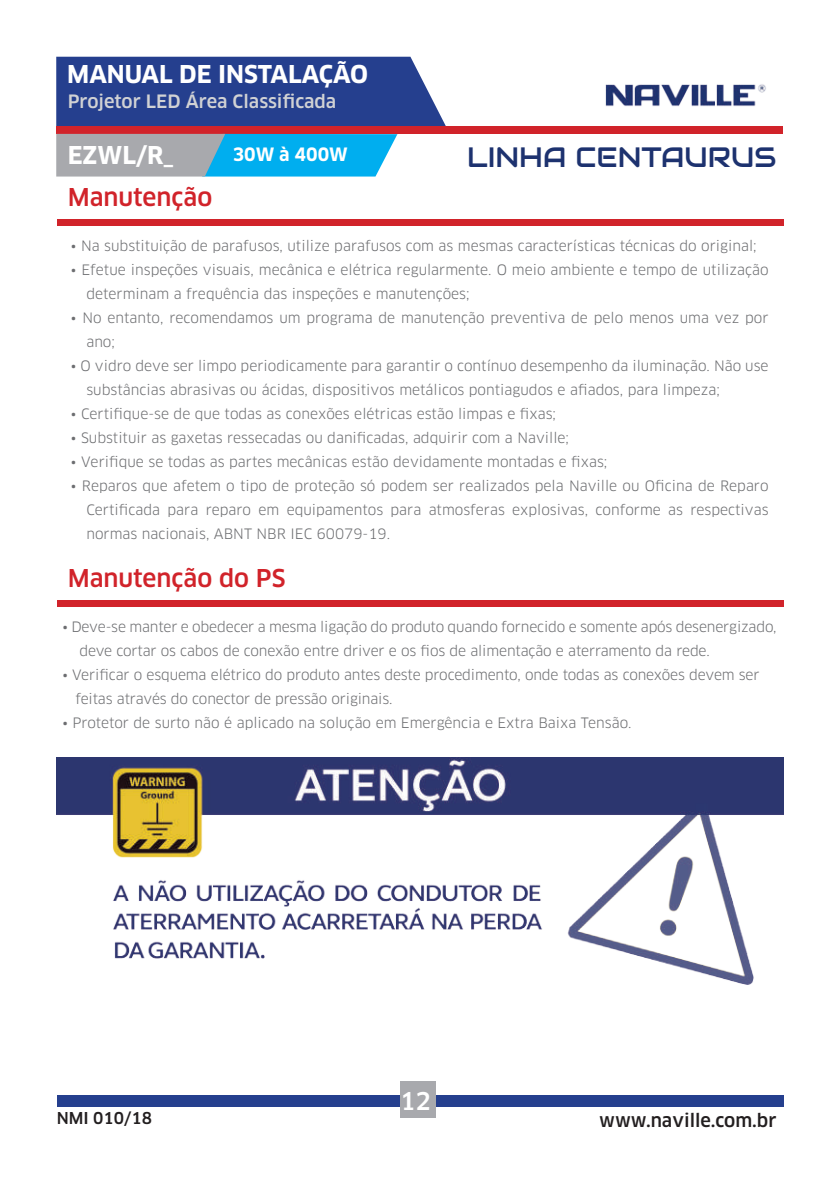
<style>
.page{position:relative;width:840px;height:1191px;background:#fff}
.page>*{position:absolute;margin:0;border:0;box-sizing:border-box;transform-origin:0 0}
.t1{font:28px "Audiowide";color:#1d326f}
.t2{font:700 24px "Clan OT";color:#fff}
.t3{font:500 24px "Clan OT";color:#d1232a}
.t4{font:500 24px "Clan OT";color:#fff}
.t5{font:500 18px "Clan OT";color:#d1d2d4}
.t6{font:500 18px "Clan OT";color:#231f20}
.t7{font:700 18px "Clan OT";color:#fff}
.t8{font:500 16px "Clan OT";color:#231f20}
.t9{font:14px/24px "Clan OT";color:#6c6d70}
</style>
<div class="page">
<div style="left:57px;top:1094px;width:725px;height:12px;background:#253f8e"></div>
<div style="left:399px;top:1081px;width:36px;height:37px;background:#a8a9ad"></div>
<div style="left:56px;top:126px;width:726px;height:8px;background:#d1232a"></div>
<svg style="left:56px;top:57px;width:390px;height:119px;background:#4f6da4"></svg>
<img style="left:605px;top:84px;width:161px;height:23px">
<div style="left:57px;top:220px;width:725px;height:6px;background:#d1232a"></div>
<div style="left:57px;top:600px;width:725px;height:6px;background:#d1232a"></div>
<img style="left:57px;top:758px;width:725px;height:226px">
<h2 class="t2" style="left:67px;top:60px;width:302px">MANUAL DE INSTALAÇÃO</h2>
<p class="t5" style="left:68px;top:91px;width:270px">Projetor LED Área Classificada</p>
<h2 class="t2" style="left:68px;top:141px;width:107px">EZWL/R_</h2>
<p class="t7" style="left:232px;top:144px;width:117px">30W à 400W</p>
<h2 class="t3" style="left:68px;top:183px;width:146px">Manutenção</h2>
<h1 class="t1" style="left:467px;top:139px;width:310px">LINHA CENTAURUS</h1>
<p class="t9" style="left:71px;top:234px;width:686px">• Na substituição de parafusos, utilize parafusos com as mesmas características técnicas do original;</p>
<p class="t9" style="left:86px;top:258px;width:683px;text-indent:-15px">• Efetue inspeções visuais, mecânica e elétrica regularmente. O meio ambiente e tempo de utilização determinam a frequência das inspeções e manutenções;</p>
<p class="t9" style="left:86px;top:306px;width:683px;text-indent:-15px">• No entanto, recomendamos um programa de manutenção preventiva de pelo menos uma vez por ano;</p>
<p class="t9" style="left:86px;top:354px;width:683px;text-indent:-15px">• O vidro deve ser limpo periodicamente para garantir o contínuo desempenho da iluminação. Não use substâncias abrasivas ou ácidas, dispositivos metálicos pontiagudos e afiados, para limpeza;</p>
<p class="t9" style="left:71px;top:402px;width:486px">• Certifique-se de que todas as conexões elétricas estão limpas e fixas;</p>
<p class="t9" style="left:71px;top:426px;width:499px">• Substituir as gaxetas ressecadas ou danificadas, adquirir com a Naville;</p>
<p class="t9" style="left:71px;top:450px;width:537px">• Verifique se todas as partes mecânicas estão devidamente montadas e fixas;</p>
<p class="t9" style="left:86px;top:474px;width:683px;text-align:justify;text-indent:-15px">• Reparos que afetem o tipo de proteção só podem ser realizados pela Naville ou Oficina de Reparo Certificada para reparo em equipamentos para atmosferas explosivas, conforme as respectivas normas nacionais, ABNT NBR IEC 60079-19.</p>
<h2 class="t3" style="left:68px;top:564px;width:219px">Manutenção do PS</h2>
<p class="t9" style="left:79px;top:614px;width:698px;text-indent:-17px">• Deve-se manter e obedecer a mesma ligação do produto quando fornecido e somente após desenergizado, deve cortar os cabos de conexão entre driver e os fios de alimentação e aterramento da rede.</p>
<p class="t9" style="left:75px;top:662px;width:685px;text-indent:-13px">• Verificar o esquema elétrico do produto antes deste procedimento, onde todas as conexões devem ser feitas através do conector de pressão originais.</p>
<p class="t9" style="left:62px;top:710px;width:570px">• Protetor de surto não é aplicado na solução em Emergência e Extra Baixa Tensão.</p>
<p class="t8" style="left:57px;top:1108px;width:97px">NMI 010/18</p>
<h2 class="t4" style="left:400px;top:1087px;width:32px">12</h2>
<p class="t6" style="left:599px;top:1109px;width:179px">www.naville.com.br</p>
</div>
